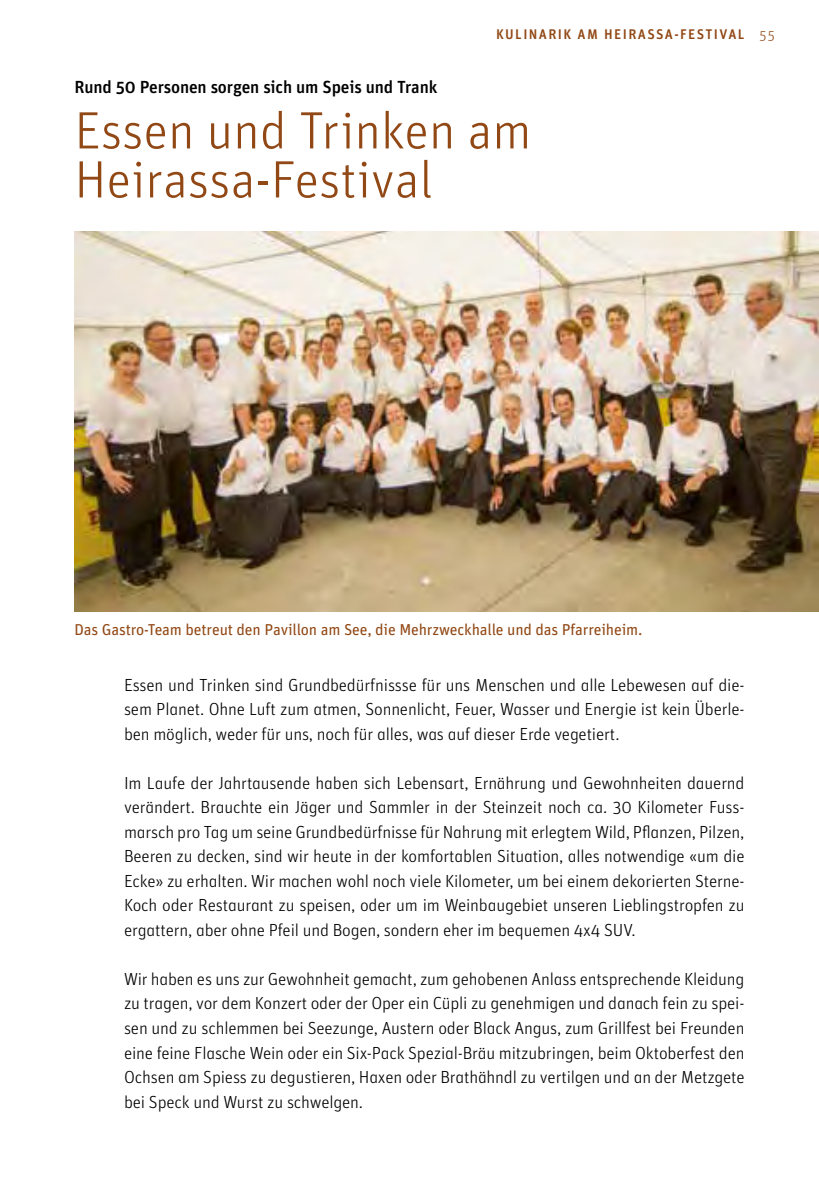
<style>
.page{position:relative;width:819px;height:1191px;background:#fff}
.page>*{position:absolute;margin:0;border:0;box-sizing:border-box;transform-origin:0 0}
.t1{font:300 52.5px/49px "Unit";color:#914815}
.t2{font:17.5px/24.5px "Unit Light Alternate";letter-spacing:-.01em;color:#000;text-align:justify}
.t3{font:500 17.5px "Unit";letter-spacing:-.01em;color:#000}
.t4{font:15.75px "Unit";letter-spacing:-.01em;color:#914815}
.t5{font:14px "Unit Medium Alternate";letter-spacing:.1em;color:#914815}
.t6{font:300 14px "Unit";color:#914815}
</style>
<div class="page">
<img style="left:74px;top:232px;width:745px;height:379px">
<p class="t5" style="left:496px;top:26px;width:250px">KULINARIK AM HEIRASSA-FESTIVAL</p>
<p class="t3" style="left:74px;top:76px;width:364px">Rund 50 Personen sorgen sich um Speis und Trank</p>
<h1 class="t1" style="left:74px;top:105px;width:458px">Essen und Trinken am<br>Heirassa-Festival</h1>
<p class="t6" style="left:759px;top:27px;width:17px">55</p>
<p class="t4" style="left:74px;top:620px;width:569px">Das Gastro-Team betreut den Pavillon am See, die Mehrzweckhalle und das Pfarreiheim.</p>
<p class="t2" style="left:124px;top:672px;width:622px">Essen und Trinken sind Grundbedürfnissse für uns Menschen und alle Lebewesen auf die&shy;sem Planet. Ohne Luft zum atmen, Sonnenlicht, Feuer, Wasser und Energie ist kein Überle&shy;ben möglich, weder für uns, noch für alles, was auf dieser Erde vegetiert.</p>
<p class="t2" style="left:124px;top:770px;width:622px">Im Laufe der Jahrtausende haben sich Lebensart, Ernährung und Gewohnheiten dauernd verändert. Brauchte ein Jäger und Sammler in der Steinzeit noch ca. 30 Kilometer Fuss&shy;marsch pro Tag um seine Grundbedürfnisse für Nahrung mit erlegtem Wild, Pflanzen, Pilzen, Beeren zu decken, sind wir heute in der komfortablen Situation, alles notwendige «um die Ecke» zu erhalten. Wir machen wohl noch viele Kilometer, um bei einem dekorierten Sterne-Koch oder Restaurant zu speisen, oder um im Weinbaugebiet unseren Lieblingstropfen zu ergattern, aber ohne Pfeil und Bogen, sondern eher im bequemen 4x4 SUV.</p>
<p class="t2" style="left:124px;top:966px;width:622px">Wir haben es uns zur Gewohnheit gemacht, zum gehobenen Anlass entsprechende Kleidung zu tragen, vor dem Konzert oder der Oper ein Cüpli zu genehmigen und danach fein zu spei&shy;sen und zu schlemmen bei Seezunge, Austern oder Black Angus, zum Grillfest bei Freunden eine feine Flasche Wein oder ein Six-Pack Spezial-Bräu mitzubringen, beim Oktoberfest den Ochsen am Spiess zu degustieren, Haxen oder Brathähndl zu vertilgen und an der Metzgete bei Speck und Wurst zu schwelgen.</p>
</div>
